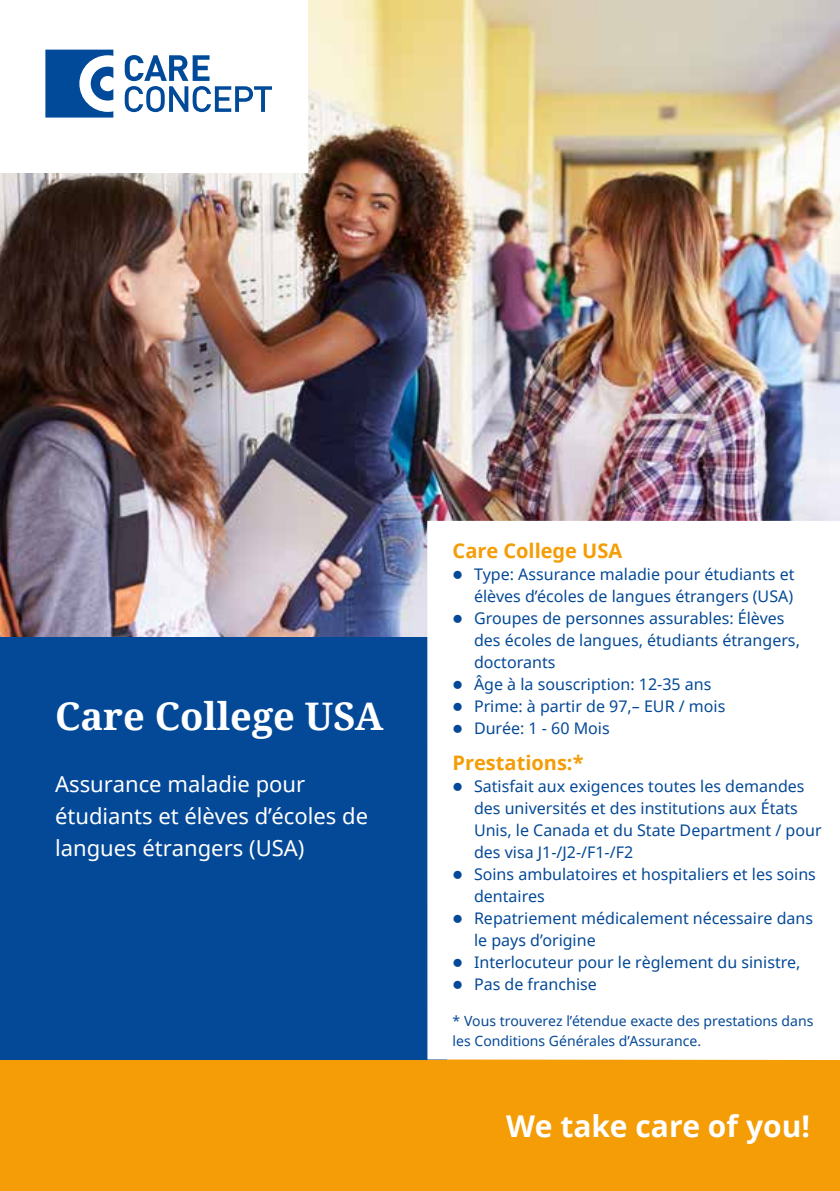
<style>
.page{position:relative;width:840px;height:1191px;background:#fff}
.page>*{position:absolute;margin:0;border:0;box-sizing:border-box;transform-origin:0 0}
.t1{font:700 38px "Noto Serif";color:#fff}
.t2{font:700 30px "Noto Sans";color:#fff}
.t3{font:22px/32px "Noto Sans";color:#fff}
.t4{font:700 20px "Noto Sans";color:#f49d06}
.t5{font:16px/22px "Noto Sans";color:#044997}
.t6{font:14px/20px "Noto Sans";color:#044997}
</style>
<div class="page">
<img style="left:0;top:0;width:839px;height:637px">
<div style="left:0;top:0;width:308px;height:172px;background:#fff"></div>
<svg style="left:45px;top:50px;width:227px;height:68px"></svg>
<div style="left:0;top:1056px;width:839px;height:135px;background:#f49d06"></div>
<div style="left:0;top:637px;width:446px;height:422px;background:#044997"></div>
<div style="left:427px;top:521px;width:412px;height:539px;background:#fff"></div>
<img style="left:443px;top:485px;width:188px;height:36px">
<h1 class="t1" style="left:55px;top:690px;width:330px">Care College USA</h1>
<h3 class="t3" style="left:55px;top:768px;width:314px">Assurance maladie pour étudiants et élèves d’écoles de langues étrangers (USA)</h3>
<p class="t4" style="left:452px;top:536px;width:171px">Care College USA</p>
<p class="t5" style="left:452px;top:563px;width:343px;text-align:right">● Type: Assurance maladie pour étudiants et élèves d’écoles de langues étrangers (USA)</p>
<p class="t5" style="left:473px;top:607px;width:327px;text-indent:-21px">● Groupes de personnes assurables: Élèves des écoles de langues, étudiants étrangers, doctorants</p>
<p class="t5" style="left:452px;top:673px;width:260px">● Âge à la souscription: 12-35 ans</p>
<p class="t5" style="left:452px;top:695px;width:274px">● Prime: à partir de 97,– EUR / mois</p>
<p class="t5" style="left:452px;top:717px;width:158px">● Durée: 1 - 60 Mois</p>
<p class="t4" style="left:452px;top:748px;width:132px">Prestations:*</p>
<p class="t5" style="left:473px;top:775px;width:349px;text-indent:-21px">● Satisfait aux exigences toutes les demandes des universités et des institutions aux États Unis, le Canada et du State Department / pour des visa J1-/J2-/F1-/F2</p>
<p class="t5" style="left:473px;top:863px;width:343px;text-indent:-21px">● Soins ambulatoires et hospitaliers et les soins dentaires</p>
<p class="t5" style="left:473px;top:907px;width:340px;text-indent:-21px">● Repatriement médicalement nécessaire dans le pays d’origine</p>
<p class="t5" style="left:452px;top:951px;width:349px">● Interlocuteur pour le règlement du sinistre,</p>
<p class="t5" style="left:452px;top:973px;width:146px">● Pas de franchise</p>
<p class="t6" style="left:452px;top:1010px;width:362px">* Vous trouverez l’étendue exacte des prestations dans les Conditions Générales d’Assurance.</p>
<h2 class="t2" style="left:506px;top:1104px;width:305px">We take care of you!</h2>
</div>
